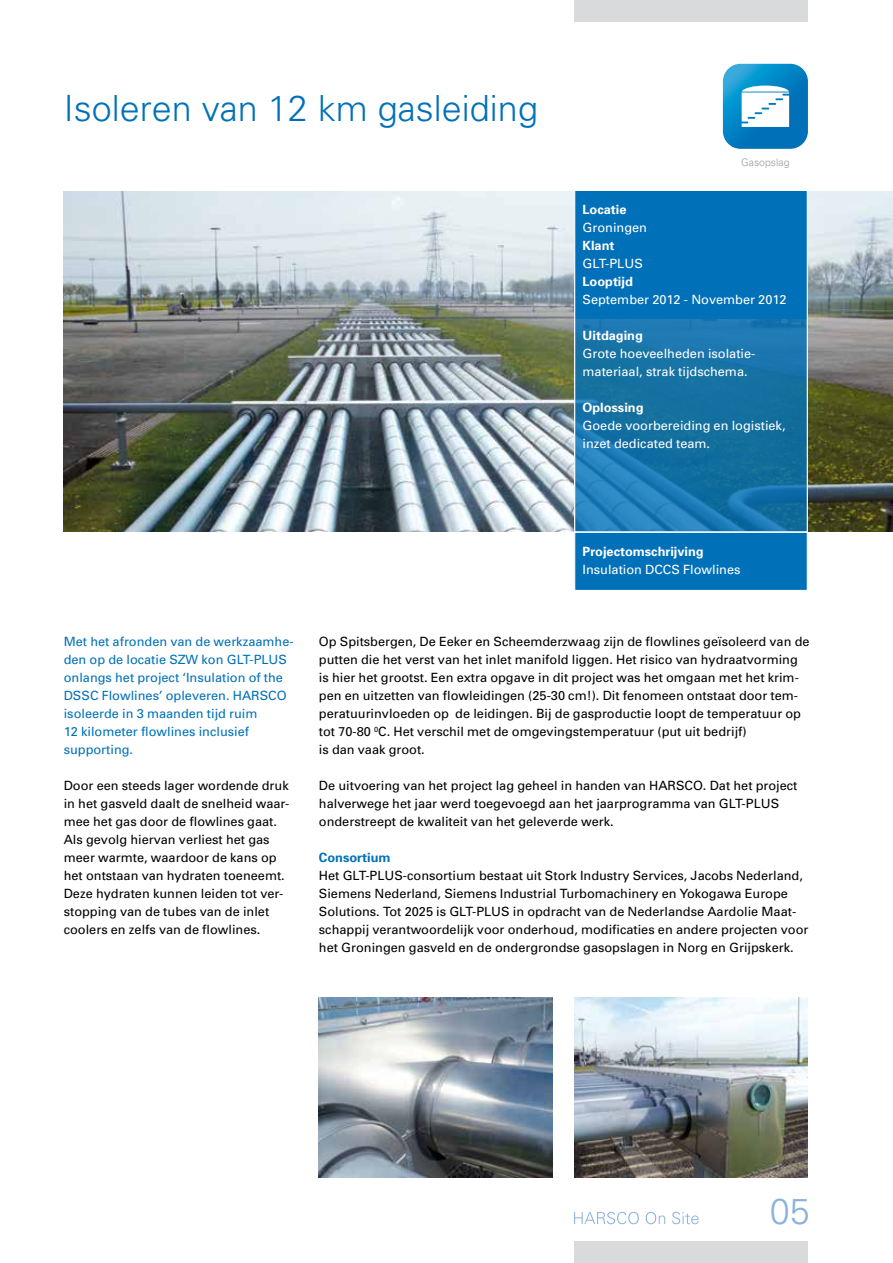
<style>
.page{position:relative;width:893px;height:1263px;background:#fff}
.page>*{position:absolute;margin:0;border:0;box-sizing:border-box;transform-origin:0 0}
.t1{font:300 36px "Univers";color:#0071b9}
.t2{font:300 36px "Univers";color:#8ab2db}
.t3{font:12.75px/18px "Univers";color:#000}
.t4{font:12.75px/18px "Univers";color:#0071b9}
.t5{font:12.75px/18px "Univers";color:#fff}
.t6{font:700 12.75px "Univers";color:#fff}
.t7{font:700 12.75px "Univers";color:#0071b9}
.t8{font:300 10.5px "Univers";color:#9c9e9f}
</style>
<div class="page">
<img style="left:64px;top:191px;width:829px;height:340px">
<svg style="left:576px;top:319px;width:230px;height:212px;background:#1874a8"></svg>
<div style="left:574px;top:531px;width:234px;height:60px;background:#0071b9"></div>
<div style="left:574px;top:191px;width:234px;height:128px;background:#0071b9"></div>
<div style="left:574px;top:180px;width:234px;height:353px;border:1px solid #fff"></div>
<div style="left:574px;top:531px;width:234px;height:60px;border:1px solid #fff"></div>
<svg style="left:723px;top:64px;width:85px;height:85px"></svg>
<img style="left:319px;top:998px;width:234px;height:180px">
<img style="left:574px;top:998px;width:234px;height:180px">
<div style="left:574px;top:1242px;width:234px;height:21px;background:#d9dadb"></div>
<div style="left:574px;top:0;width:234px;height:21px;background:#d9dadb"></div>
<svg style="left:574px;top:1212px;width:125px;height:12px"></svg>
<h1 class="t1" style="left:64px;top:87px;width:476px">Isoleren van 12 km gasleiding</h1>
<p class="t8" style="left:741px;top:156px;width:50px">Gasopslag</p>
<p class="t6" style="left:583px;top:202px;width:45px">Locatie</p>
<p class="t5" style="left:583px;top:219px;width:66px">Groningen</p>
<p class="t6" style="left:583px;top:238px;width:33px">Klant</p>
<p class="t5" style="left:583px;top:255px;width:62px">GLT-PLUS</p>
<p class="t6" style="left:583px;top:274px;width:52px">Looptijd</p>
<p class="t5" style="left:583px;top:291px;width:206px">September 2012 - November 2012</p>
<p class="t6" style="left:583px;top:328px;width:62px">Uitdaging</p>
<p class="t5" style="left:583px;top:345px;width:174px">Grote hoeveelheden isolatie&shy;materiaal, strak tijdschema.</p>
<p class="t6" style="left:583px;top:400px;width:62px">Oplossing</p>
<p class="t5" style="left:583px;top:417px;width:204px">Goede voorbereiding en logistiek, inzet dedicated team.</p>
<p class="t6" style="left:583px;top:544px;width:123px">Projectomschrijving</p>
<p class="t5" style="left:583px;top:561px;width:159px">Insulation DCCS Flowlines</p>
<p class="t4" style="left:64px;top:633px;width:231px">Met het afronden van de werkzaamhe&shy;den op de locatie SZW kon GLT-PLUS onlangs het project ‘Insulation of the<br>DSSC Flowlines’ opleveren. HARSCO isoleerde in 3 maanden tijd ruim<br>12 kilometer flowlines inclusief supporting.</p>
<p class="t3" style="left:64px;top:777px;width:227px">Door een steeds lager wordende druk in het gasveld daalt de snelheid waar&shy;mee het gas door de flowlines gaat.<br>Als gevolg hiervan verliest het gas meer warmte, waardoor de kans op het ontstaan van hydraten toeneemt.<br>Deze hydraten kunnen leiden tot ver&shy;stopping van de tubes van de inlet coolers en zelfs van de flowlines.</p>
<p class="t3" style="left:319px;top:633px;width:492px">Op Spitsbergen, De Eeker en Scheemderzwaag zijn de flowlines geïsoleerd van de putten die het verst van het inlet manifold liggen. Het risico van hydraatvorming is hier het grootst. Een extra opgave in dit project was het omgaan met het krim&shy;pen en uitzetten van flowleidingen (25-30 cm!). Dit fenomeen ontstaat door tem&shy;peratuurinvloeden op de leidingen. Bij de gasproductie loopt de temperatuur op tot 70-80 <sup>0</sup>C. Het verschil met de omgevingstemperatuur (put uit bedrijf)<br>is dan vaak groot.</p>
<p class="t3" style="left:319px;top:777px;width:480px">De uitvoering van het project lag geheel in handen van HARSCO. Dat het project halverwege het jaar werd toegevoegd aan het jaarprogramma van GLT-PLUS onderstreept de kwaliteit van het geleverde werk.</p>
<p class="t7" style="left:319px;top:850px;width:73px">Consortium</p>
<p class="t3" style="left:319px;top:867px;width:491px">Het GLT-PLUS-consortium bestaat uit Stork Industry Services, Jacobs Nederland, Siemens Nederland, Siemens Industrial Turbomachinery en Yokogawa Europe Solutions. Tot 2025 is GLT-PLUS in opdracht van de Nederlandse Aardolie Maat&shy;schappij verantwoordelijk voor onderhoud, modificaties en andere projecten voor het Groningen gasveld en de ondergrondse gasopslagen in Norg en Grijpskerk.</p>
<h1 class="t2" style="left:770px;top:1190px;width:42px">05</h1>
</div>
